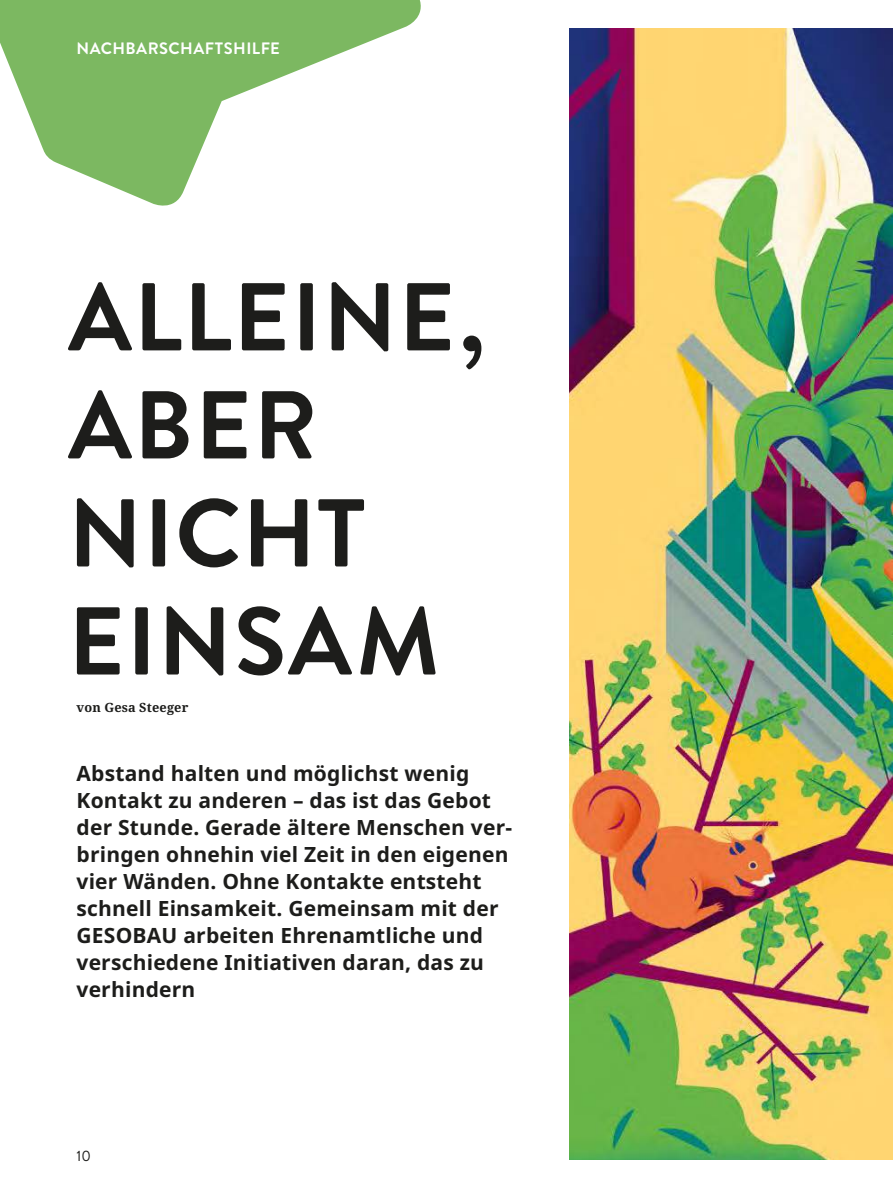
<style>
.page{position:relative;width:893px;height:1191px;background:#fff}
.page>*{position:absolute;margin:0;border:0;box-sizing:border-box;transform-origin:0 0}
.Überschriften_H2_H2_Artikel{font:700 96px/108px "Brandon Grotesque";letter-spacing:.02em;color:#1d1d1b}
.Texte_P_P_Vorspann{font:700 21px/27px "Noto Sans";letter-spacing:.01em;color:#1d1d1b}
.Überschriften_H1_H1_Spitzmarke{font:700 16.5px "Brandon Grotesque";letter-spacing:.025em;color:#fff}
.t1{font:15px "Brandon Grotesque";color:#1d1d1b}
.Texte_P_P_Fließtext{font:700 12.75px "Noto Serif";letter-spacing:.01em;color:#1d1d1b}
</style>
<div class="page">
<img style="left:569px;top:28px;width:324px;height:1132px">
<svg style="left:0;top:0;width:421px;height:206px;fill:#7cb861"></svg>
<h1 class="Überschriften_H1_H1_Spitzmarke" style="left:77px;top:36px;width:205px">NACHBARSCHAFTSHILFE</h1>
<h2 class="Überschriften_H2_H2_Artikel" style="left:68px;top:265px;width:418px">ALLEINE,<br>ABER<br>NICHT<br>EINSAM</h2>
<p class="Texte_P_P_Fließtext" style="left:77px;top:698px;width:113px">von Gesa Steeger</p>
<p class="Texte_P_P_Vorspann" style="left:77px;top:760px;width:437px">Abstand halten und möglichst wenig Kontakt zu anderen – das ist das Gebot der Stunde. Gerade ältere Menschen ver&shy;bringen ohnehin viel Zeit in den eigenen vier Wänden. Ohne Kontakte entsteht schnell Einsamkeit. Gemeinsam mit der GESOBAU arbeiten Ehrenamtliche und verschiedene Initiativen daran, das zu verhindern</p>
<p class="t1" style="left:77px;top:1145px;width:16px">10</p>
</div>
